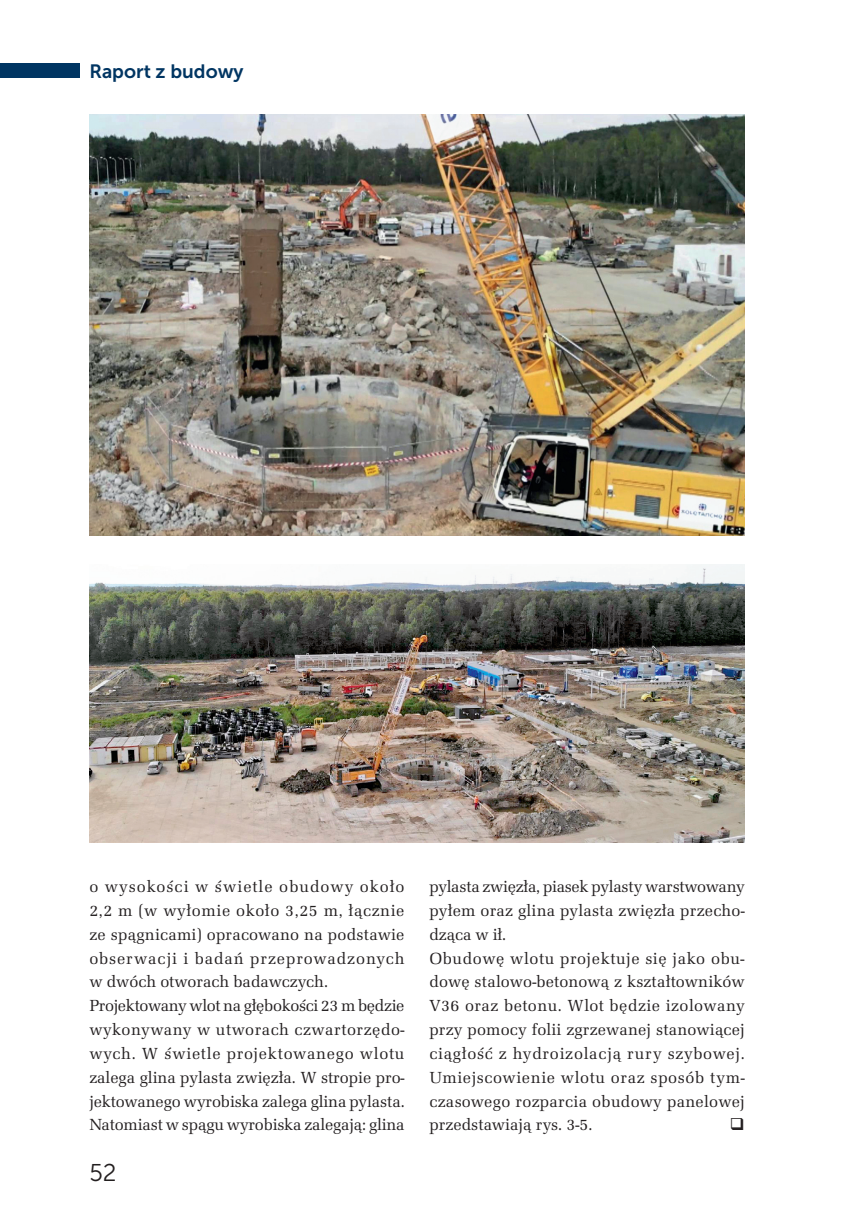
<style>
.page{position:relative;width:844px;height:1231px;background:#fff}
.page>*{position:absolute;margin:0;border:0;box-sizing:border-box;transform-origin:0 0}
.t1{font:24.15px "Museo Sans 300";color:#231f20}
.t2{font:19.25px "Museo Sans 700";color:#003562}
.t3{font:16.62px/23.8px "URW Latino TCE";letter-spacing:.01em;color:#231f20}
</style>
<div class="page">
<div style="left:0;top:63px;width:79px;height:15px;background:#003562"></div>
<img style="left:89px;top:114px;width:655px;height:421px">
<img style="left:89px;top:564px;width:655px;height:278px">
<p class="t2" style="left:89px;top:61px;width:156px">Raport z budowy</p>
<p class="t3" style="left:89px;top:874px;width:317px">o wysokości w świetle obudowy około 2,2 m (w wyłomie około 3,25 m, łącznie ze spągnicami) opracowano na podstawie obserwacji i badań przeprowadzonych w dwóch otworach badawczych.<br>Projektowany wlot na głębokości 23 m będzie wykonywany w utworach czwartorzędo&shy;wych. W świetle projektowanego wlotu zalega glina pylasta zwięzła. W stropie pro&shy;jektowanego wyrobiska zalega glina pylasta.<br>Natomiast w spągu wyrobiska zalegają: glina</p>
<p class="t3" style="left:429px;top:874px;width:317px">pylasta zwięzła, piasek pylasty warstwowany pyłem oraz glina pylasta zwięzła przecho&shy;dząca w ił.<br>Obudowę wlotu projektuje się jako obu&shy;dowę stalowo-betonową z kształtowników V36 oraz betonu. Wlot będzie izolowany przy pomocy folii zgrzewanej stanowiącej ciągłość z hydroizolacją rury szybowej.<br>Umiejscowienie wlotu oraz sposób tym&shy;czasowego rozparcia obudowy panelowej przedstawiają rys. 3-5.</p>
<h1 class="t1" style="left:89px;top:1159px;width:29px">52</h1>
</div>
